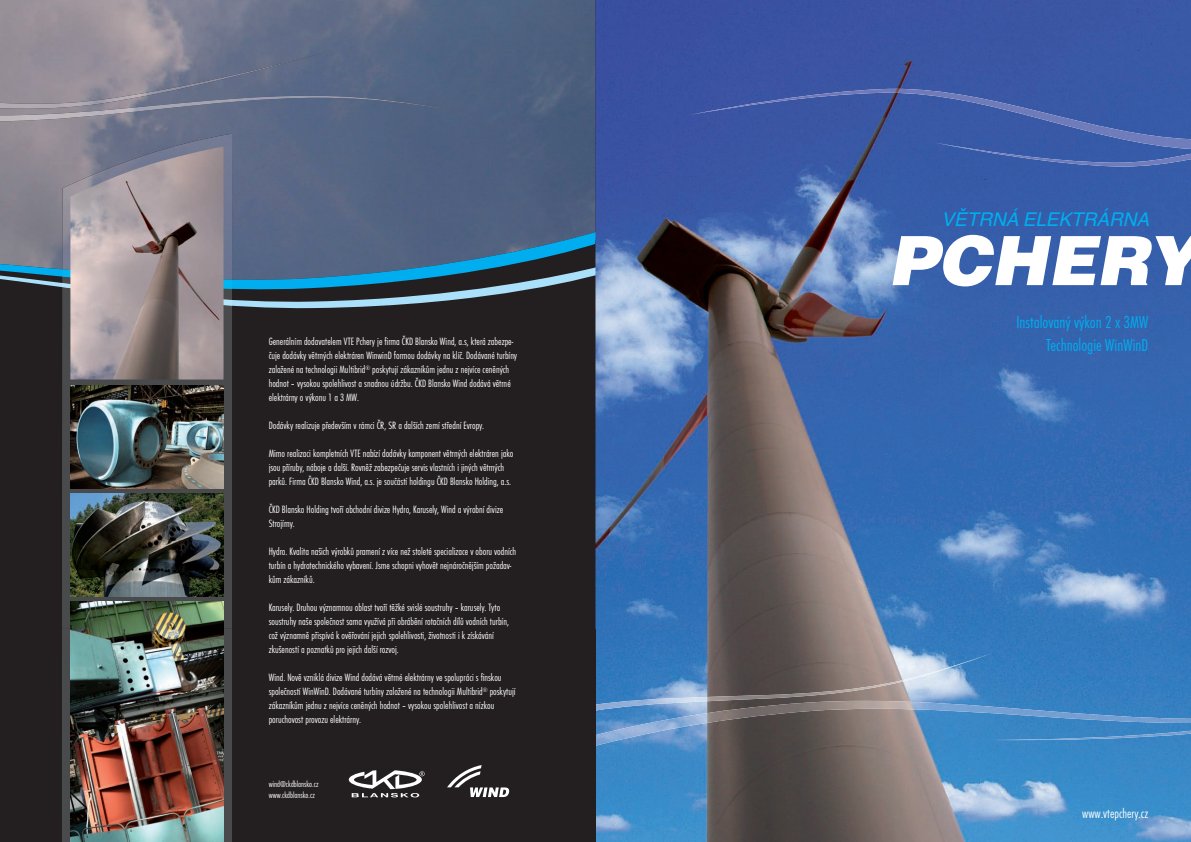
<style>
.page{position:relative;width:1191px;height:842px;background:#fff}
.page>*{position:absolute;margin:0;border:0;box-sizing:border-box;transform-origin:0 0}
.t1{font:italic 900 68px "Switzerland";color:#fff}
.t2{font:italic 19px "Switzerland";color:#00aeef}
.t3{font:18px/23px "Futura TOT Ligh Cond";color:#00aeef;text-align:right}
.t4{font:14px "Futura TOT Ligh Cond";color:#fff}
.t5{font:11px/14px "Futura TOT Ligh Cond";color:#fff}
.t6{font:9px/10.8px "Futura TOT Ligh Cond";color:#fff}
</style>
<div class="page">
<div style="left:0;top:0;width:595px;height:842px;background:#231f20"></div>
<img style="left:0;top:0;width:595px;height:232px">
<svg style="left:0;top:232px;width:595px;height:27px;background:#506c89"></svg>
<img style="left:0;top:52px;width:325px;height:44px">
<img style="left:0;top:96px;width:468px;height:25px">
<img style="left:595px;top:0;width:596px;height:842px">
<img style="left:595px;top:653px;width:397px;height:48px">
<img style="left:595px;top:701px;width:596px;height:45px">
<svg style="left:349px;top:765px;width:161px;height:33px"></svg>
<img style="left:992px;top:731px;width:199px;height:9px">
<img style="left:689px;top:89px;width:502px;height:60px">
<img style="left:934px;top:143px;width:257px;height:24px">
<svg style="left:62px;top:309px;width:170px;height:320px;background:#4a4b4b"></svg>
<img style="left:62px;top:134px;width:170px;height:125px">
<svg style="left:0;top:259px;width:602px;height:50px"></svg>
<div style="left:62px;top:629px;width:170px;height:213px;background:#494a4b"></div>
<img style="left:70px;top:386px;width:153px;height:102px">
<img style="left:70px;top:602px;width:153px;height:240px">
<img style="left:70px;top:147px;width:153px;height:232px">
<img style="left:70px;top:494px;width:153px;height:102px">
<p class="t5" style="left:269px;top:335px;width:250px">Generálním dodavatelem VTE Pchery je firma ČKD Blansko Wind, a.s, která zabezpe&shy;čuje dodávky větrných elektráren WinwinD formou dodávky na klíč. Dodávané turbíny založené na technologii Multibrid<sup>®</sup> poskytují zákazníkům jednu z nejvíce ceněných hodnot – vysokou spolehlivost a snadnou údržbu. ČKD Blansko Wind dodává větrné elektrárny o výkonu 1 a 3 MW.</p>
<p class="t5" style="left:269px;top:419px;width:217px">Dodávky realizuje především v rámci ČR, SR a dalších zemí střední Evropy.</p>
<p class="t5" style="left:269px;top:447px;width:246px">Mimo realizaci kompletních VTE nabízí dodávky komponent větrných elektráren jako jsou příruby, náboje a další. Rovněž zabezpečuje servis vlastních i jiných větrných parků. Firma ČKD Blansko Wind, a.s. je součástí holdingu ČKD Blansko Holding, a.s.</p>
<p class="t5" style="left:269px;top:503px;width:236px">ČKD Blansko Holding tvoří obchodní divize Hydro, Karusely, Wind a výrobní divize<br>Strojírny.</p>
<p class="t5" style="left:269px;top:545px;width:249px">Hydro. Kvalita našich výrobků pramení z více než stoleté specializace v oboru vodních turbín a hydrotechnického vybavení. Jsme schopni vyhovět nejnáročnějším požadav&shy;kům zákazníků.</p>
<p class="t5" style="left:269px;top:601px;width:242px">Karusely. Druhou významnou oblast tvoří těžké svislé soustruhy – karusely. Tyto soustruhy naše společnost sama využívá při obrábění rotačních dílů vodních turbín, což významně přispívá k ověřování jejich spolehlivosti, životnosti i k získávání zkušeností a poznatků pro jejich další rozvoj.</p>
<p class="t5" style="left:269px;top:671px;width:248px">Wind. Nově vzniklá divize Wind dodává větrné elektrárny ve spolupráci s finskou společností WinWinD. Dodávané turbíny založené na technologii Multibrid<sup>®</sup> poskytují zákazníkům jednu z nejvíce ceněných hodnot – vysokou spolehlivost a nízkou poruchovost provozu elektrárny.</p>
<p class="t6" style="left:269px;top:778px;width:51px">wind@ckdblansko.cz www.ckdblansko.cz</p>
<h2 class="t2" style="left:941px;top:208px;width:209px">VĚTRNÁ ELEKTRÁRNA</h2>
<h1 class="t1" style="left:888px;top:217px;width:312px">PCHERY</h1>
<h3 class="t3" style="left:1016px;top:310px;width:133px">Instalovaný výkon 2 x 3MW<br>Technologie WinWinD</h3>
<p class="t4" style="left:1082px;top:805px;width:68px">www.vtepchery.cz</p>
</div>
